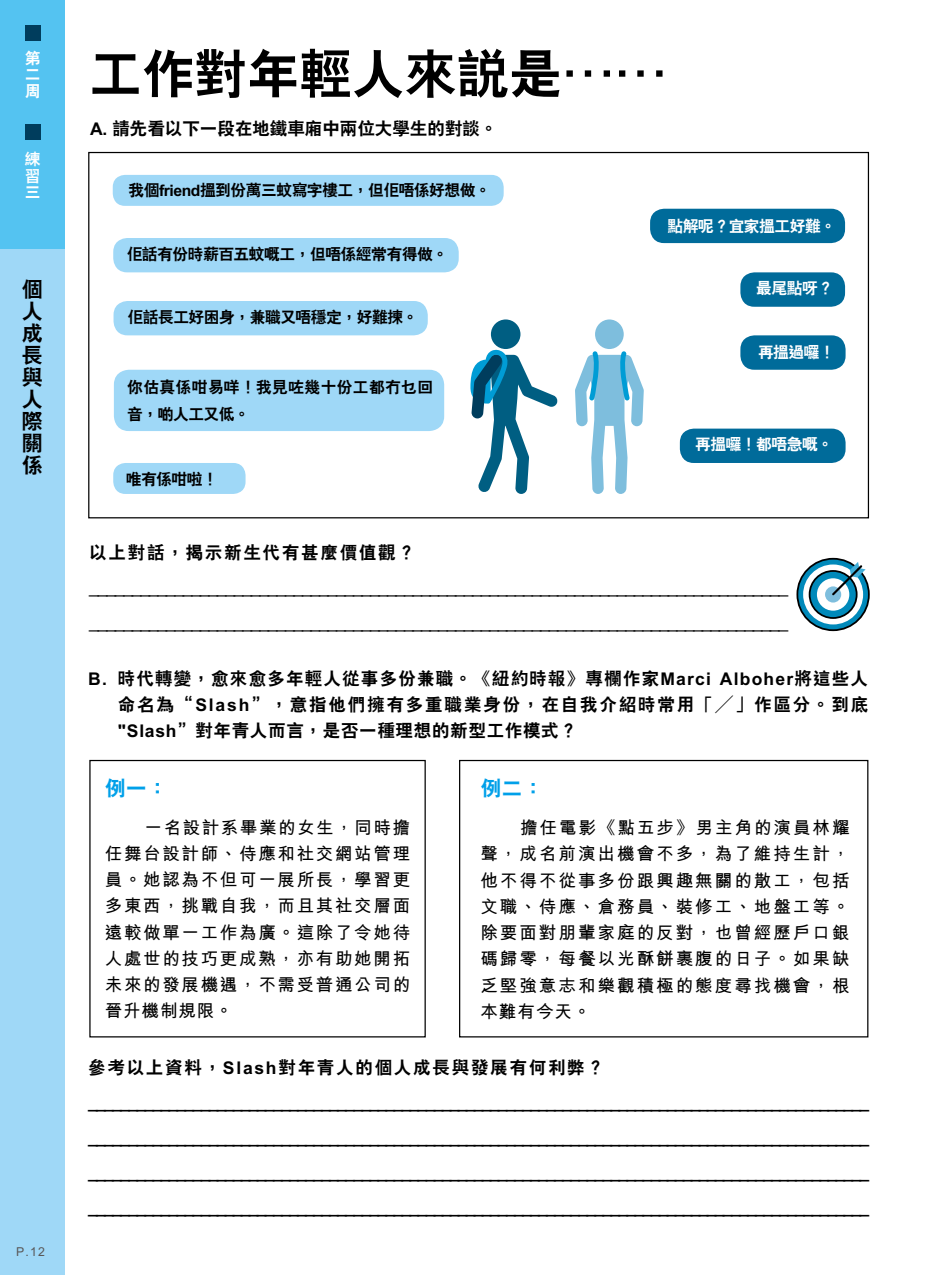
<style>
.page{position:relative;width:928px;height:1275px;background:#fff}
.page>*{position:absolute;margin:0;border:0;box-sizing:border-box;transform-origin:0 0}
.t1{font:52.5px "C Hei 2 Xbold HKSCS";color:#000}
.t2{font:21px/22.1px "C Hei 2 Xbold HKSCS";color:#000;text-align:justify}
.t3{font:21px "C Hei 2 Xbold HKSCS";color:#00a0e9}
.t4{font:17.5px/34.8px "C Hei 2 Xbold HKSCS";letter-spacing:.1em;color:#000;text-align:justify}
.t5{font:17.5px/26.2px "M Hei Bold HKSCS";letter-spacing:.095em;color:#000;text-align:justify}
.t6{font:17.5px "C Hei 2 Xbold HKSCS";color:#000}
.t7{font:15.75px "C Hei 2 Xbold HKSCS";letter-spacing:-.03em;color:#000}
.t8{font:15.75px/16.4px "C Hei 2 Xbold HKSCS";letter-spacing:-.03em;color:#fff;text-align:justify}
.t9{font:15.75px/26.4px "C Hei 2 Xbold HKSCS";letter-spacing:.025em;color:#000}
.t10{font:12.25px "M Hei Bold HKSCS";color:#595757}
</style>
<div class="page">
<div style="left:89px;top:760px;width:337px;height:277px;border:1px solid #000"></div>
<div style="left:459px;top:760px;width:409px;height:277px;border:1px solid #000"></div>
<div style="left:0;top:243px;width:65px;height:1032px;background:#9fd8f7"></div>
<div style="left:0;top:0;width:65px;height:248px;background:#54c3f1"></div>
<div style="left:25px;top:25px;width:16px;height:15px;background:#003d5d"></div>
<div style="left:25px;top:124px;width:16px;height:16px;background:#003d5d"></div>
<svg style="left:470px;top:319px;width:88px;height:175px"></svg>
<div style="left:113px;top:175px;width:390px;height:31px;background:#9fd8f7;border-radius:12px"></div>
<svg style="left:575px;top:319px;width:69px;height:175px"></svg>
<div style="left:650px;top:209px;width:195px;height:34px;background:#006b9a;border-radius:14px"></div>
<div style="left:113px;top:238px;width:346px;height:34px;background:#9fd8f7;border-radius:14px"></div>
<div style="left:740px;top:272px;width:105px;height:35px;background:#006b9a;border-radius:14px"></div>
<div style="left:113px;top:301px;width:315px;height:34px;background:#9fd8f7;border-radius:14px"></div>
<div style="left:740px;top:335px;width:105px;height:35px;background:#006b9a;border-radius:14px"></div>
<div style="left:114px;top:370px;width:330px;height:61px;background:#9fd8f7;border-radius:15px"></div>
<div style="left:680px;top:429px;width:165px;height:34px;background:#006b9a;border-radius:14px"></div>
<div style="left:113px;top:463px;width:132px;height:31px;background:#9fd8f7;border-radius:12px"></div>
<svg style="left:797px;top:559px;width:71px;height:71px"></svg>
<div style="left:796px;top:558px;width:73px;height:73px;border:2px solid #000;border-radius:50%"></div>
<svg style="left:803px;top:564px;width:60px;height:60px"></svg>
<svg style="left:809px;top:571px;width:47px;height:47px"></svg>
<div style="left:808px;top:570px;width:49px;height:49px;border:2px solid #000;border-radius:50%"></div>
<div style="left:817px;top:578px;width:32px;height:33px;background:#fff;border-radius:50%"></div>
<div style="left:825px;top:586px;width:16px;height:17px;background:#7ebedd;border-radius:50%"></div>
<svg style="left:832px;top:562px;width:33px;height:33px"></svg>
<p class="t8" style="left:25px;top:50px;width:16px">第二周</p>
<p class="t8" style="left:25px;top:151px;width:17px">練習三</p>
<p class="t2" style="left:22px;top:278px;width:22px">個人成長與人際關係</p>
<p class="t10" style="left:16px;top:1243px;width:30px">P.12</p>
<h1 class="t1" style="left:89px;top:39px;width:579px">工作對年輕人來說是……</h1>
<p class="t6" style="left:90px;top:117px;width:409px">A. 請先看以下一段在地鐵車廂中兩位大學生的對談。</p>
<p class="t7" style="left:128px;top:180px;width:364px">我個friend搵到份萬三蚊寫字樓工，但佢唔係好想做。</p>
<p class="t7" style="left:127px;top:244px;width:323px">佢話有份時薪百五蚊嘅工，但唔係經常有得做。</p>
<p class="t7" style="left:127px;top:307px;width:292px">佢話長工好困身，兼職又唔穩定，好難揀。</p>
<p class="t9" style="left:127px;top:374px;width:307px">你估真係咁易咩！我見咗幾十份工都冇乜回音，啲人工又低。</p>
<p class="t7" style="left:126px;top:468px;width:94px">唯有係咁啦！</p>
<p class="t8" style="left:667px;top:218px;width:170px">點解呢？宜家搵工好難。</p>
<p class="t8" style="left:756px;top:280px;width:78px">最尾點呀？</p>
<p class="t8" style="left:758px;top:345px;width:78px">再搵過囉！</p>
<p class="t8" style="left:695px;top:436px;width:139px">再搵囉！都唔急嘅。</p>
<p class="t4" style="left:89px;top:535px;width:327px">以上對話，揭示新生代有甚麼價值觀？</p>
<p class="t5" style="left:89px;top:567px;width:700px;line-height:35px">__________________________________________________________________________________ __________________________________________________________________________________</p>
<p class="t4" style="left:118px;top:665px;width:752px;line-height:26.2px;text-indent:-30px">B. 時代轉變，愈來愈多年輕人從事多份兼職。《紐約時報》專欄作家Marci Alboher將這些人命名為“Slash”，意指他們擁有多重職業身份，在自我介紹時常用「／」作區分。到底"Slash”對年青人而言，是否一種理想的新型工作模式？</p>
<p class="t3" style="left:105px;top:774px;width:64px">例一：</p>
<p class="t5" style="left:105px;top:813px;width:307px;text-indent:40px">一名設計系畢業的女生，同時擔任舞台設計師、侍應和社交網站管理員。她認為不但可一展所長，學習更多東西，挑戰自我，而且其社交層面遠較做單一工作為廣。這除了令她待人處世的技巧更成熟，亦有助她開拓未來的發展機遇，不需受普通公司的晉升機制規限。</p>
<p class="t3" style="left:480px;top:774px;width:64px">例二：</p>
<p class="t5" style="left:480px;top:813px;width:371px;text-indent:40px">擔任電影《點五步》男主角的演員林耀聲，成名前演出機會不多，為了維持生計，他不得不從事多份跟興趣無關的散工，包括文職、侍應、倉務員、裝修工、地盤工等。除要面對朋輩家庭的反對，也曾經歷戶口銀碼歸零，每餐以光酥餅裹腹的日子。如果缺乏堅強意志和樂觀積極的態度尋找機會，根本難有今天。</p>
<p class="t4" style="left:88px;top:1050px;width:782px;text-align:left">參考以上資料，Slash對年青人的個人成長與發展有何利弊？_________________________________________________________________________________________________ _________________________________________________________________________________________________ _________________________________________________________________________________________________ _________________________________________________________________________________________________</p>
</div>
